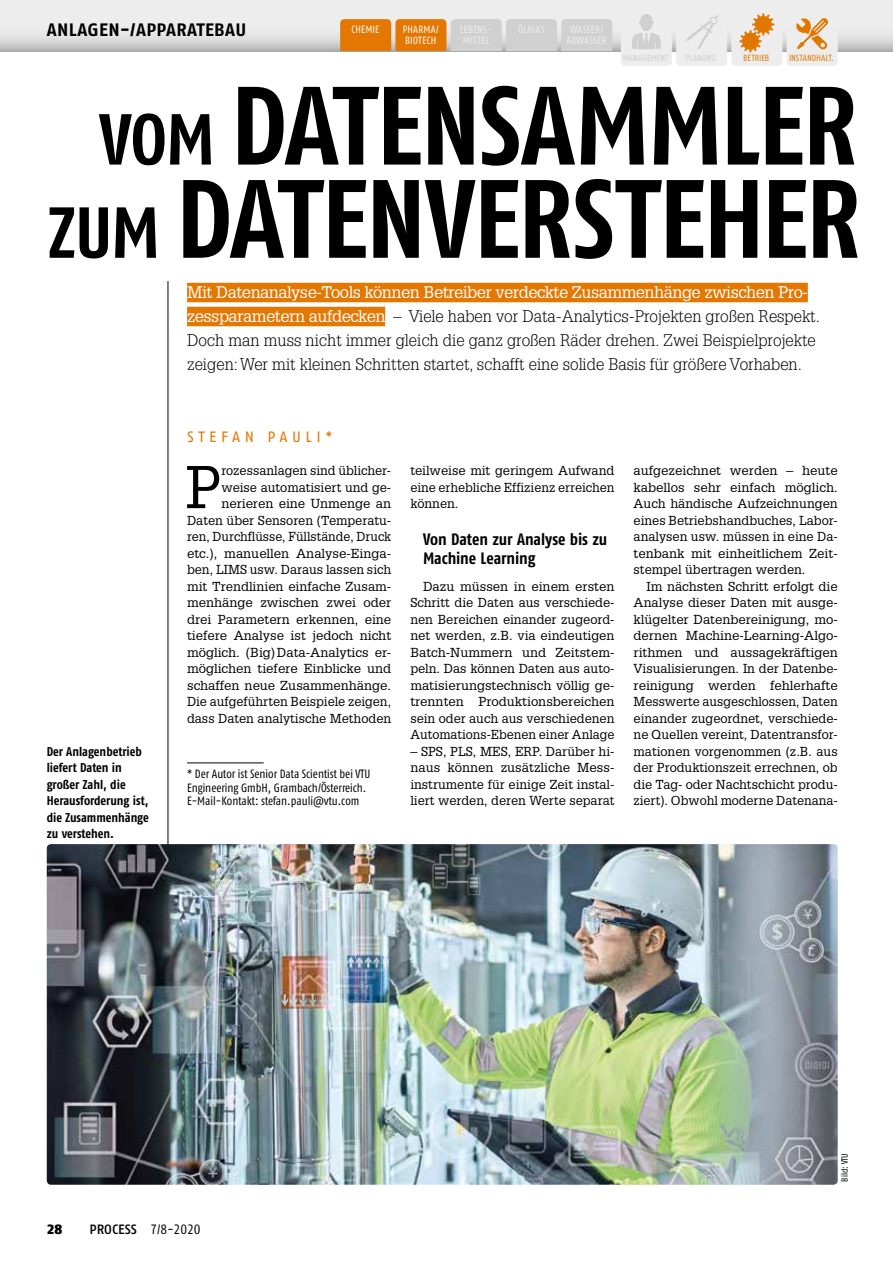
<style>
.page{position:relative;width:893px;height:1263px;background:#fff}
.page>*{position:absolute;margin:0;border:0;box-sizing:border-box;transform-origin:0 0}
.t1{font:700 condensed 111px/93.2px "Fago Pro";letter-spacing:-.02em;color:#000;text-align:center}
.t2{font:58.8px "Glypha LT Std";color:#000}
.t3{font:700 18px "Fago Pro";letter-spacing:.02em;color:#000}
.t4{font:300 16.5px/24px "Glypha LT Std";color:#000}
.t5{font:700 condensed 16.5px/19.5px "Fago Pro";letter-spacing:-.005em;color:#000}
.t6{font:15px "Fago Pro";letter-spacing:.3em;color:#e37700}
.t7{font:condensed 13.5px "Fago Pro";color:#000}
.t8{font:900 13.5px "Fago Pro";color:#000}
.t9{font:12.75px/16.5px "Glypha LT Std";color:#000;text-align:justify}
.t10{font:700 condensed 12.75px/16.5px "Fago Pro";color:#000}
.t11{font:condensed 12px/13.5px "Fago Pro";color:#000}
.t12{font:condensed 10.5px/10.5px "Fago Pro";letter-spacing:.02em;color:#fff}
.t13{font:condensed 10.5px "Fago Pro";letter-spacing:.015em;color:#ededed}
.t14{font:condensed 9px "Fago Pro";letter-spacing:.015em;color:#d0d0d0}
.t15{font:condensed 9px "Fago Pro";color:#000}
.s1{font-size:72px}
.s2{font-weight:400;color:#fff}
.s3{font-weight:500;font-stretch:normal}
</style>
<div class="page">
<div style="left:0;top:0;width:893px;height:51px;background:#ededed"></div>
<div style="left:0;top:21px;width:893px;height:30px;background:linear-gradient(to bottom,#fafafa,#c2c2c2)"></div>
<svg style="left:838px;top:21px;width:8px;height:31px"></svg>
<svg style="left:621px;top:13px;width:217px;height:53px"></svg>
<svg style="left:340px;top:19px;width:272px;height:32px;background:#d8af83"></svg>
<hr style="left:168px;top:281px;width:1px;height:904px;background:#000">
<img style="left:47px;top:844px;width:791px;height:341px">
<hr style="left:187px;top:762px;width:77px;height:1px;background:#000">
<div style="left:187px;top:283px;width:621px;height:19px;background:#e37700"></div>
<div style="left:187px;top:307px;width:198px;height:19px;background:#e37700"></div>
<h3 class="t3" style="left:47px;top:18px;width:201px">ANLAGEN-/APPARATEBAU</h3>
<p class="t12" style="left:352px;top:24px;width:29px">CHEMIE</p>
<p class="t13" style="left:460px;top:23px;width:33px">LEBENS-</p>
<p class="t12" style="left:403px;top:24px;width:38px">PHARMA/<br>BIOTECH</p>
<p class="t13" style="left:566px;top:34px;width:42px">ABWASSER</p>
<p class="t14" style="left:623px;top:53px;width:47px">MANAGEMENT</p>
<h1 class="t1" style="left:47px;top:79px;width:815px"><span class="s1">VOM</span> DATENSAMMLER<br><span class="s1">ZUM</span> DATENVERSTEHER</h1>
<p class="t4" style="left:187px;top:281px;width:634px"><span class="s2">Mit Datenanalyse-Tools können Betreiber verdeckte Zusammenhänge zwischen Pro&shy;zessparametern aufdecken</span> – Viele haben vor Data-Analytics-Projekten großen Respekt.<br>Doch man muss nicht immer gleich die ganz großen Räder drehen. Zwei Beispielprojekte zeigen: Wer mit kleinen Schritten startet, schafft eine solide Basis für größere Vorhaben.</p>
<p class="t10" style="left:47px;top:743px;width:104px">Der Anlagenbetrieb liefert Daten in großer Zahl, die<br>Herausforderung ist, die Zusammenhänge zu verstehen.</p>
<p class="t6" style="left:187px;top:428px;width:147px">STEFAN PAULI*</p>
<p class="t9" style="left:187px;top:462px;width:206px;text-align:right">rozessanlagen sind üblicher&shy;weise automatisiert und ge&shy;nerieren eine Unmenge an<br>Daten über Sensoren (Temperatu&shy;ren, Durchflüsse, Füllstände, Druck etc.), manuellen Analyse-Einga&shy;ben, LIMS usw. Daraus lassen sich mit Trendlinien einfache Zusam&shy;menhänge zwischen zwei oder drei Parametern erkennen, eine tiefere Analyse ist jedoch nicht möglich. (Big)Data-Analytics er&shy;möglichen tiefere Einblicke und schaffen neue Zusammenhänge.<br>Die aufgeführten Beispiele zeigen, dass Daten analytische Methoden</p>
<p class="t9" style="left:410px;top:462px;width:206px">teilweise mit geringem Aufwand eine erhebliche Effizienz erreichen können.</p>
<h2 class="t2" style="left:185px;top:452px;width:37px">P</h2>
<p class="t5" style="left:423px;top:529px;width:186px">Von Daten zur Analyse bis zu<br>Machine Learning</p>
<p class="t9" style="left:410px;top:578px;width:206px;text-indent:13px">Dazu müssen in einem ersten Schritt die Daten aus verschiede&shy;nen Bereichen einander zugeord&shy;net werden, z.B. via eindeutigen Batch-Nummern und Zeitstem&shy;peln. Das können Daten aus auto&shy;matisierungstechnisch völlig ge&shy;trennten Produktionsbereichen sein oder auch aus verschiedenen Automations-Ebenen einer Anlage</p>
<p class="t9" style="left:410px;top:743px;width:206px">– SPS, PLS, MES, ERP. Darüber hi&shy;naus können zusätzliche Mess&shy;instrumente für einige Zeit instal&shy;liert werden, deren Werte separat</p>
<p class="t11" style="left:187px;top:767px;width:185px">* Der Autor ist Senior Data Scientist bei VTU<br>Engineering GmbH, Grambach/Österreich.<br>E-Mail-Kontakt: stefan.pauli@vtu.com</p>
<p class="t9" style="left:634px;top:462px;width:206px">aufgezeichnet werden – heute kabellos sehr einfach möglich.<br>Auch händische Aufzeichnungen eines Betriebshandbuches, Labor&shy;analysen usw. müssen in eine Da&shy;tenbank mit einheitlichem Zeit&shy;stempel übertragen werden.</p>
<p class="t9" style="left:634px;top:578px;width:206px;text-indent:13px">Im nächsten Schritt erfolgt die Analyse dieser Daten mit ausge&shy;klügelter Datenbereinigung, mo&shy;dernen Machine-Learning-Algo&shy;rithmen und aussagekräftigen Visualisierungen. In der Datenbe&shy;reinigung werden fehlerhafte Messwerte ausgeschlossen, Daten einander zugeordnet, verschiede&shy;ne Quellen vereint, Datentransfor&shy;mationen vorgenommen (z.B. aus der Produktionszeit errechnen, ob die Tag- oder Nachtschicht produ&shy;ziert). Obwohl moderne Datenana-</p>
<p class="t8" style="left:47px;top:1221px;width:17px">28</p>
<p class="t7" style="left:89px;top:1221px;width:113px"><span class="s3">PROCESS</span> 7/8-2020</p>
<p class="t15" style="left:839px;top:1182px;width:30px;rotate:-90deg">Bild: VTU</p>
</div>
